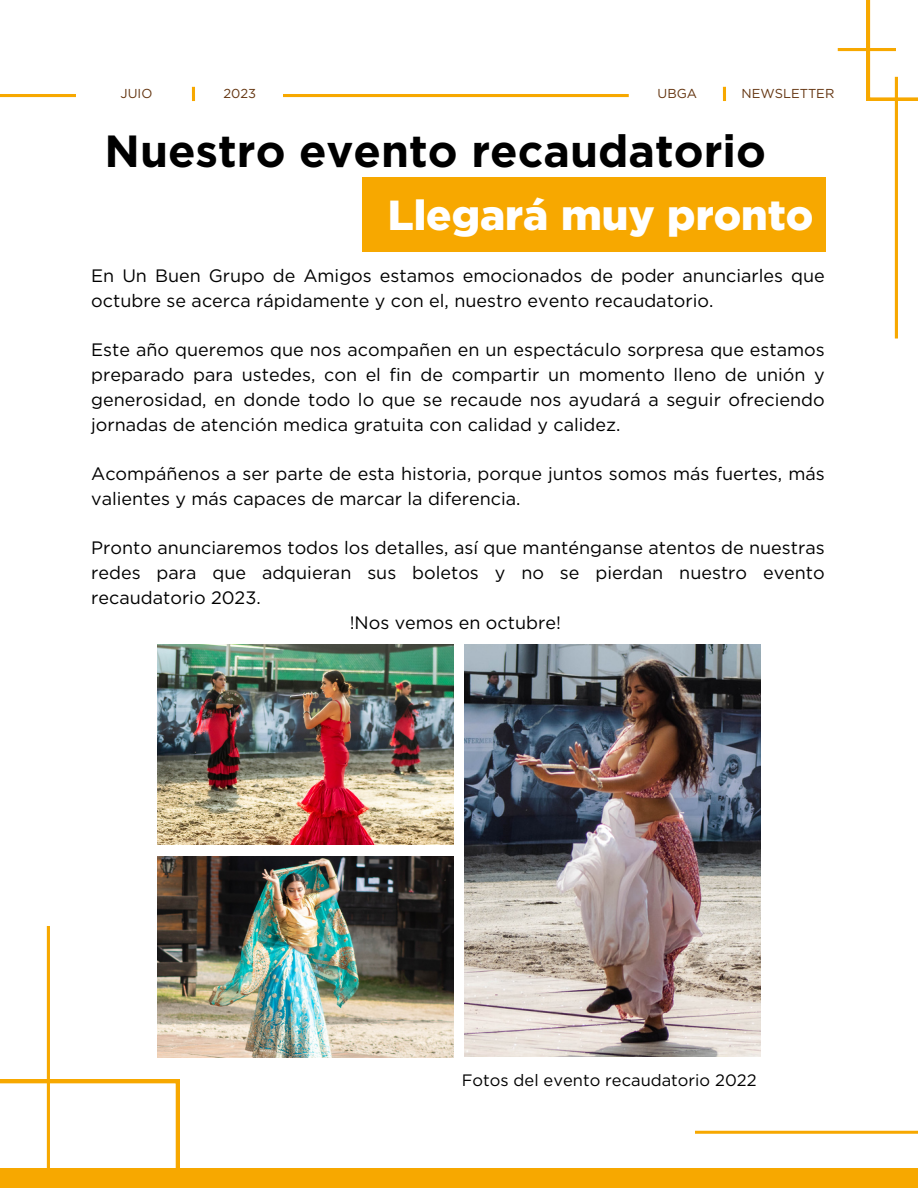
<style>
.page{position:relative;width:918px;height:1188px;background:#fff}
.page>*{position:absolute;margin:0;border:0;box-sizing:border-box;transform-origin:0 0}
.t1{font:700 45px "Gotham";color:#000}
.t2{font:900 42px "Gotham";color:#fff}
.t3{font:18px/24.8px "Gotham";color:#000}
.t4{font:16.5px "Gotham";color:#000}
.t5{font:12.9px "Gotham";color:#643510}
</style>
<div class="page">
<img style="left:158px;top:645px;width:295px;height:200px">
<img style="left:465px;top:645px;width:296px;height:412px">
<img style="left:158px;top:856px;width:295px;height:201px">
<svg style="left:838px;top:0;width:80px;height:339px"></svg>
<svg style="left:0;top:87px;width:629px;height:14px"></svg>
<svg style="left:723px;top:87px;width:3px;height:14px"></svg>
<div style="left:363px;top:178px;width:463px;height:74px;background:#f7a800"></div>
<div style="left:0;top:1168px;width:918px;height:20px;background:#f7a800"></div>
<svg style="left:0;top:926px;width:179px;height:242px"></svg>
<svg style="left:695px;top:1131px;width:223px;height:3px"></svg>
<p class="t5" style="left:121px;top:86px;width:33px">JUIO</p>
<p class="t5" style="left:224px;top:86px;width:34px">2023</p>
<p class="t5" style="left:658px;top:86px;width:41px">UBGA</p>
<p class="t5" style="left:742px;top:86px;width:94px">NEWSLETTER</p>
<p class="t1" style="left:104px;top:123px;width:663px">Nuestro evento recaudatorio</p>
<p class="t2" style="left:388px;top:189px;width:427px">Llegará muy pronto</p>
<p class="t3" style="left:91px;top:263px;width:735px">En Un Buen Grupo de Amigos estamos emocionados de poder anunciarles que octubre se acerca rápidamente y con el, nuestro evento recaudatorio.</p>
<p class="t3" style="left:91px;top:338px;width:735px;text-align:justify">Este año queremos que nos acompañen en un espectáculo sorpresa que estamos preparado para ustedes, con el fin de compartir un momento lleno de unión y generosidad, en donde todo lo que se recaude nos ayudará a seguir ofreciendo jornadas de atención medica gratuita con calidad y calidez.</p>
<p class="t3" style="left:91px;top:461px;width:735px">Acompáñenos a ser parte de esta historia, porque juntos somos más fuertes, más valientes y más capaces de marcar la diferencia.</p>
<p class="t3" style="left:91px;top:536px;width:735px;text-align:justify">Pronto anunciaremos todos los detalles, así que manténganse atentos de nuestras redes para que adquieran sus boletos y no se pierdan nuestro evento recaudatorio 2023.</p>
<p class="t3" style="left:350px;top:610px;width:213px">!Nos vemos en octubre!</p>
<p class="t4" style="left:462px;top:1070px;width:296px">Fotos del evento recaudatorio 2022</p>
</div>
